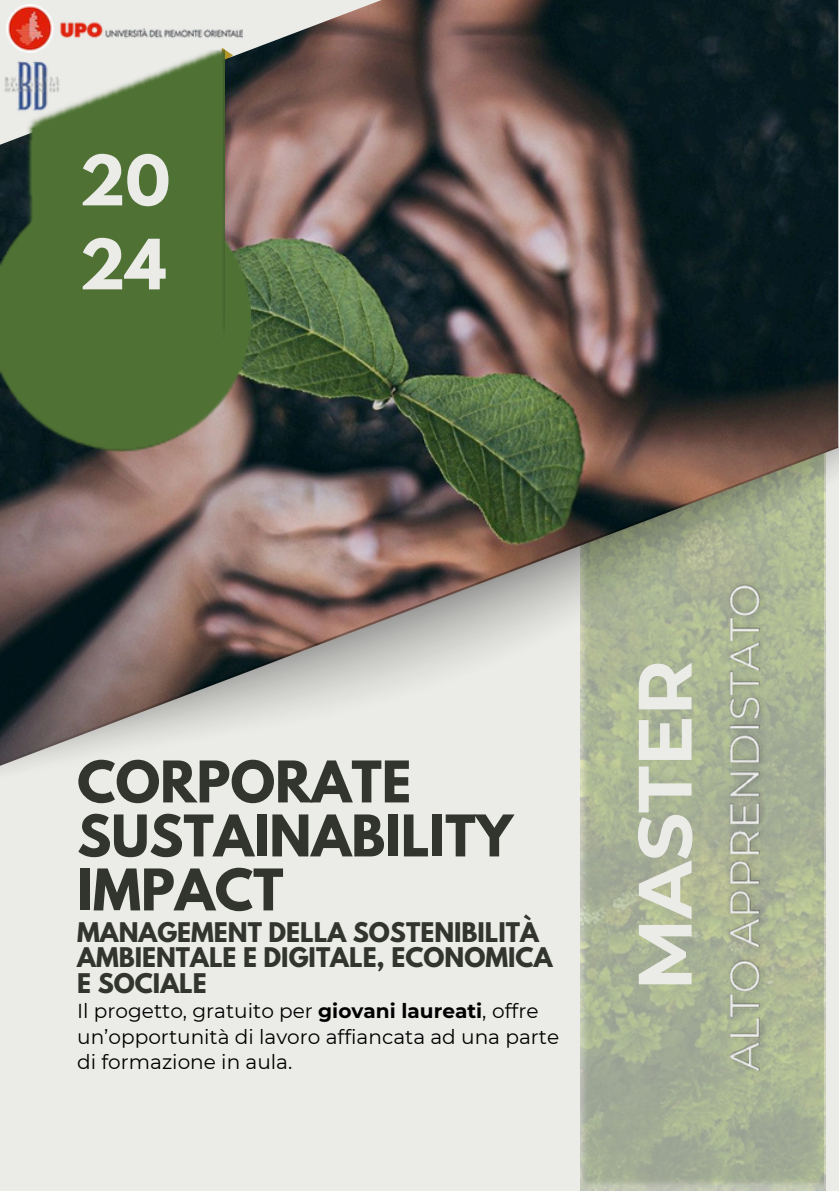
<style>
.page{position:relative;width:839px;height:1191px;background:#fff}
.page>*{position:absolute;margin:0;border:0;box-sizing:border-box;transform-origin:0 0}
.t1{font:700 75.4px "Montserrat";color:#ebebe8}
.t2{font:700 61.4px/84px "League Spartan";color:#ebebe8}
.t3{font:700 50.8px/54px "League Spartan";color:#31352e}
.t4{font:700 24px/25.6px "League Spartan";color:#31352e}
.t5{font:20px/25.6px "Montserrat";color:#000}
.s1{font-weight:700}
</style>
<div class="page">
<div style="left:0;top:0;width:838px;height:1191px;background:#ebebe8"></div>
<img style="left:580px;top:856px;width:245px;height:335px">
<img style="left:0;top:0;width:838px;height:445px">
<img style="left:0;top:186px;width:250px;height:259px">
<div style="left:26px;top:198px;width:198px;height:192px;background:#4f7234"></div>
<img style="left:28px;top:52px;width:197px;height:149px">
<img style="left:26px;top:60px;width:198px;height:138px">
<img style="left:0;top:445px;width:838px;height:411px">
<img style="left:718px;top:571px;width:56px;height:511px">
<img style="left:7px;top:4px;width:235px;height:48px">
<img style="left:0;top:52px;width:65px;height:75px">
<p class="t2" style="left:79px;top:146px;width:92px">20<br>24</p>
<p class="t3" style="left:77px;top:761px;width:335px">CORPORATE</p>
<h1 class="t3" style="left:77px;top:815px;width:437px">SUSTAINABILITY<br>IMPACT</h1>
<p class="t4" style="left:77px;top:923px;width:477px">MANAGEMENT DELLA SOSTENIBILITÀ<br>AMBIENTALE E DIGITALE, ECONOMICA<br>E SOCIALE</p>
<p class="t5" style="left:77px;top:998px;width:483px">Il progetto, gratuito per <span class="s1">giovani laureati</span>, offre un’opportunità di lavoro affiancata ad una parte di formazione in aula.</p>
<h3 class="t1" style="left:618px;top:991px;width:332px;rotate:-90deg">MASTER</h3>
</div>
